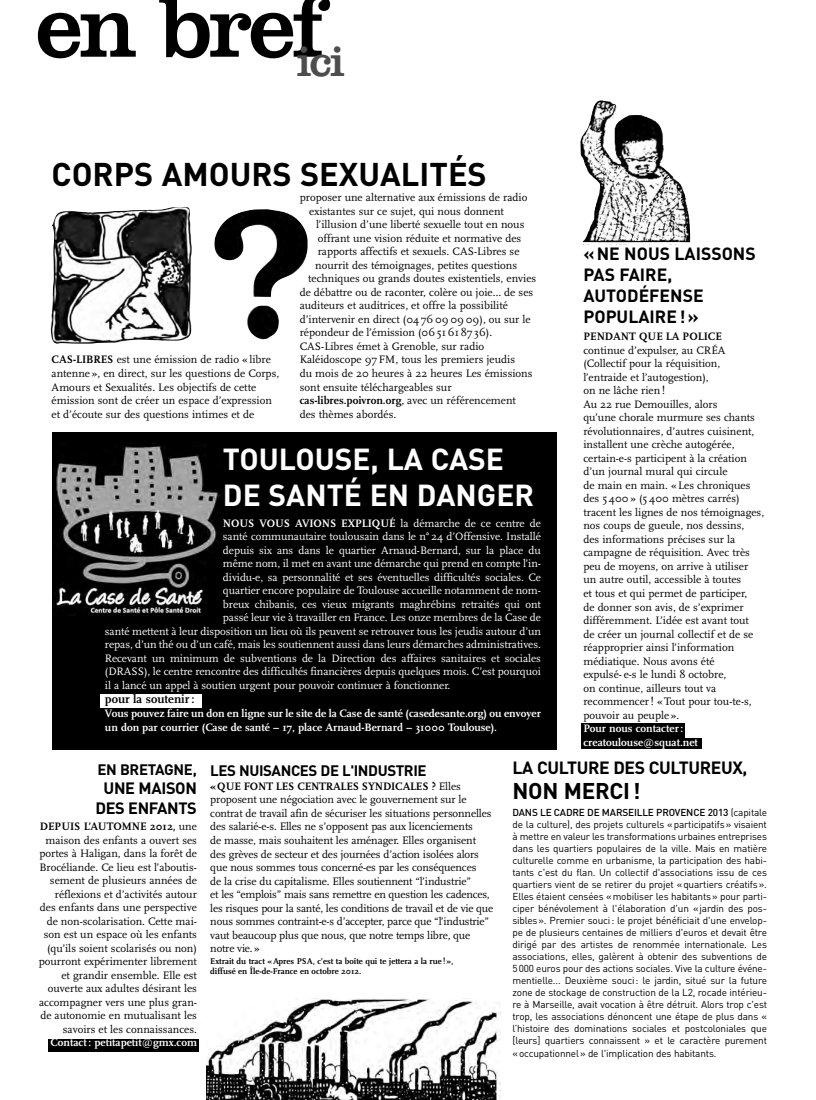
<style>
.page{position:relative;width:816px;height:1100px;background:#fff}
.page>*{position:absolute;margin:0;border:0;box-sizing:border-box;transform-origin:0 0}
.t1{font:89.62px "Clarendon BT";letter-spacing:-.05em;color:#000}
.t2{font:700 32.5px "DIN";color:#000}
.t3{font:700 30px/36px "DIN";color:#fff}
.t4{font:700 22.5px "DIN";letter-spacing:-.01em;color:#000}
.t5{font:700 17.5px/21px "DIN";color:#000}
.t6{font:700 17.5px "DIN";letter-spacing:-.02em;color:#000}
.t7{font:700 16.25px/19.5px "DIN";letter-spacing:-.02em;color:#000;text-align:center}
.t8{font:700 15px "DIN";letter-spacing:-.025em;color:#000}
.t9{font:700 12.5px "Scala";color:#000}
.t10{font:11.25px/13.5px "Scala";color:#000}
.t11{font:11.25px "Scala";letter-spacing:-.005em;color:#fff}
.t12{font:700 11.25px/13.5px "Scala";color:#fff}
.t13{font:700 11.25px "Scala";color:#000}
.t14{font:10px/12px "DIN";letter-spacing:-.015em;color:#000;text-align:justify}
.t15{font:700 8.75px/10.5px "Scala";color:#000}
.s1{font-weight:700}
.s2{font-weight:400}
.s3{font-weight:500}
</style>
<div class="page">
<div style="left:48px;top:1038px;width:151px;height:13px;background:#000"></div>
<div style="left:581px;top:723px;width:103px;height:14px;background:#000"></div>
<div style="left:581px;top:737px;width:120px;height:11px;background:#000"></div>
<div style="left:52px;top:432px;width:504px;height:317px;background:#000"></div>
<div style="left:100px;top:693px;width:102px;height:14px;background:#fff"></div>
<img style="left:580px;top:100px;width:110px;height:145px">
<img style="left:55px;top:446px;width:165px;height:168px">
<img style="left:50px;top:207px;width:257px;height:137px">
<img style="left:207px;top:998px;width:293px;height:101px">
<h1 class="t1" style="left:35px;top:-3px;width:311px">en bref<sub>ici</sub></h1>
<h2 class="t2" style="left:52px;top:156px;width:436px">CORPS AMOURS SEXUALITÉS</h2>
<p class="t10" style="left:52px;top:353px;width:229px"><span class="s1">CAS-LIBRES</span> est une émission de radio « libre antenne », en direct, sur les questions de Corps, Amours et Sexualités. Les objectifs de cette émission sont de créer un espace d’expression et d’écoute sur des questions intimes et de</p>
<p class="t10" style="left:309px;top:191px;width:220px;text-indent:-10px">proposer une alternative aux émissions de radio existantes sur ce sujet, qui nous donnent</p>
<p class="t10" style="left:316px;top:218px;width:210px">l’illusion d’une liberté sexuelle tout en nous</p>
<p class="t10" style="left:318px;top:231px;width:205px">offrant une vision réduite et normative des</p>
<p class="t10" style="left:318px;top:245px;width:203px">rapports affectifs et sexuels. CAS-Libres se</p>
<p class="t10" style="left:315px;top:258px;width:203px">nourrit des témoignages, petites questions</p>
<p class="t10" style="left:308px;top:272px;width:230px">techniques ou grands doutes existentiels, envies</p>
<p class="t10" style="left:300px;top:285px;width:235px">de débattre ou de raconter, colère ou joie… de ses</p>
<p class="t10" style="left:300px;top:299px;width:210px">auditeurs et auditrices, et offre la possibilité</p>
<p class="t10" style="left:300px;top:312px;width:232px">d’intervenir en direct (04 76 09 09 09), ou sur le</p>
<p class="t10" style="left:300px;top:326px;width:194px">répondeur de l’émission (06 51 61 87 36).</p>
<p class="t10" style="left:300px;top:339px;width:186px">CAS-Libres émet à Grenoble, sur radio</p>
<p class="t10" style="left:300px;top:353px;width:217px">Kaléidoscope 97 FM, tous les premiers jeudis</p>
<p class="t10" style="left:300px;top:366px;width:234px">du mois de 20 heures à 22 heures Les émissions</p>
<p class="t10" style="left:300px;top:380px;width:153px">sont ensuite téléchargeables sur</p>
<p class="t13" style="left:300px;top:393px;width:218px">cas-libres.poivron.org<span class="s2">, avec un référencement</span></p>
<p class="t10" style="left:300px;top:407px;width:98px">des thèmes abordés.</p>
<h3 class="t3" style="left:223px;top:442px;width:312px">TOULOUSE, LA CASE<br>DE SANTÉ EN DANGER</h3>
<p class="t12" style="left:223px;top:516px;width:319px">NOUS VOUS AVIONS EXPLIQUÉ <span class="s2">la démarche de ce centre de</span></p>
<p class="t11" style="left:223px;top:529px;width:319px">santé communautaire toulousain dans le n° 24 d’Offensive. Installé</p>
<p class="t11" style="left:223px;top:543px;width:319px">depuis six ans dans le quartier Arnaud-Bernard, sur la place du</p>
<p class="t11" style="left:223px;top:556px;width:319px">même nom, il met en avant une démarche qui prend en compte l’in-</p>
<p class="t11" style="left:223px;top:570px;width:319px">dividu-e, sa personnalité et ses éventuelles difficultés sociales. Ce</p>
<p class="t11" style="left:223px;top:583px;width:319px">quartier encore populaire de Toulouse accueille notamment de nom-</p>
<p class="t11" style="left:223px;top:597px;width:319px">breux chibanis, ces vieux migrants maghrébins retraités qui ont</p>
<p class="t11" style="left:223px;top:610px;width:319px">passé leur vie à travailler en France. Les onze membres de la Case de</p>
<p class="t11" style="left:105px;top:624px;width:437px">santé mettent à leur disposition un lieu où ils peuvent se retrouver tous les jeudis autour d’un</p>
<p class="t11" style="left:105px;top:637px;width:437px">repas, d’un thé ou d’un café, mais les soutiennent aussi dans leurs démarches administratives.</p>
<p class="t11" style="left:105px;top:651px;width:437px">Recevant un minimum de subventions de la Direction des affaires sanitaires et sociales</p>
<p class="t11" style="left:105px;top:664px;width:437px">(DRASS), le centre rencontre des difficultés financières depuis quelques mois. C’est pourquoi</p>
<p class="t11" style="left:105px;top:678px;width:347px">il a lancé un appel à soutien urgent pour pouvoir continuer à fonctionner.</p>
<p class="t9" style="left:105px;top:691px;width:91px">pour la soutenir :</p>
<p class="t12" style="left:105px;top:706px;width:437px">Vous pouvez faire un don en ligne sur le site de la Case de santé (casedesante.org) ou envoyer un don par courrier (Case de santé – 17, place Arnaud-Bernard – 31000 Toulouse).</p>
<h3 class="t5" style="left:583px;top:243px;width:174px">« NE NOUS LAISSONS<br>PAS FAIRE,<br>AUTODÉFENSE<br>POPULAIRE!»</h3>
<p class="t13" style="left:583px;top:329px;width:140px">PENDANT QUE LA POLICE</p>
<p class="t10" style="left:583px;top:343px;width:182px">continue d’expulser, au CRÉA (Collectif pour la réquisition, l’entraide et l’autogestion),<br>on ne lâche rien !<br>Au 22 rue Demouilles, alors<br>qu’une chorale murmure ses chants révolutionnaires, d’autres cuisinent, installent une crèche autogérée, certain-e-s participent à la création d’un journal mural qui circule<br>de main en main. « Les chroniques des 5 400 » (5 400 mètres carrés) tracent les lignes de nos témoignages, nos coups de gueule, nos dessins,<br>des informations précises sur la campagne de réquisition. Avec très peu de moyens, on arrive à utiliser<br>un autre outil, accessible à toutes<br>et tous et qui permet de participer,<br>de donner son avis, de s’exprimer différemment. L’idée est avant tout<br>de créer un journal collectif et de se réapproprier ainsi l’information médiatique. Nous avons été<br>expulsé- e-s le lundi 8 octobre,<br>on continue, ailleurs tout va recommencer ! « Tout pour tou-te-s, pouvoir au peuple ».</p>
<p class="t12" style="left:583px;top:721px;width:116px">Pour nous contacter : creatoulouse@squat.net</p>
<h3 class="t8" style="left:97px;top:760px;width:101px">EN BRETAGNE,</h3>
<h3 class="t7" style="left:95px;top:778px;width:103px">UNE MAISON<br>DES ENFANTS</h3>
<p class="t10" style="left:39px;top:819px;width:160px;text-align:right"><span class="s1">DEPUIS L’AUTOMNE 2012,</span> une maison des enfants a ouvert ses portes à Haligan, dans la forêt de<br>Brocéliande. Ce lieu est l’aboutis&shy;sement de plusieurs années de réflexions et d’activités autour des enfants dans une perspective de non-scolarisation. Cette mai&shy;son est un espace où les enfants (qu’ils soient scolarisés ou non) pourront expérimenter librement et grandir ensemble. Elle est ouverte aux adultes désirant les accompagner vers une plus gran&shy;de autonomie en mutualisant les savoirs et les connaissances.</p>
<p class="t12" style="left:51px;top:1035px;width:148px">Contact : petitapetit@gmx.com</p>
<h3 class="t8" style="left:210px;top:761px;width:218px">LES NUISANCES DE L'INDUSTRIE</h3>
<p class="t10" style="left:210px;top:779px;width:284px"><span class="s1">« QUE FONT LES CENTRALES SYNDICALES ?</span> Elles proposent une négociation avec le gouvernement sur le contrat de travail afin de sécuriser les situations person nelles des salarié-e-s. Elles ne s’opposent pas aux licen ciements<br>de masse, mais souhaitent les aménager. Elles organisent des grèves de secteur et des journées d’action isolées alors que nous sommes tous concerné-es par les conséquences<br>de la crise du capitalisme. Elles soutien nent “l’industrie”<br>et les “emplois” mais sans remettre en question les cadences, les risques pour la santé, les conditions de travail et de vie que nous sommes con traint-e-s d’accepter, parce que “l’indus trie” vaut beau coup plus que nous, que notre temps libre, que notre vie.»</p>
<p class="t15" style="left:210px;top:955px;width:244px">Extrait du tract « Apres PSA, c’est ta boîte qui te jettera a la rue ! », diffusé en Île-de-France en octobre 2012.</p>
<h3 class="t6" style="left:512px;top:757px;width:236px">LA CULTURE DES CULTUREUX,</h3>
<h3 class="t4" style="left:512px;top:778px;width:130px">NON MERCI!</h3>
<p class="t14" style="left:512px;top:806px;width:256px"><span class="s3">DANS LE CADRE DE MARSEILLE PROVENCE 2013</span> (capitale de la culture), des projets culturels «participatifs» visaient à mettre en valeur les transformations urbaines entreprises dans les quartiers populaires de la ville. Mais en matière culturelle comme en urbanisme, la participation des habi&shy;tants c'est du flan. Un collectif d'associations issu de ces quartiers vient de se retirer du projet «quartiers créatifs».<br>Elles étaient censées «mobiliser les habitants» pour parti&shy;ciper bénévolement à l'élaboration d'un «jardin des pos&shy;sibles». Premier souci: le projet bénéficiait d'une envelop&shy;pe de plusieurs centaines de milliers d'euros et devait être dirigé par des artistes de renommée internationale. Les associations, elles, galèrent à obtenir des subventions de 5000 euros pour des actions sociales. Vive la culture événe&shy;mentielle... Deuxième souci: le jardin, situé sur la future zone de stockage de construction de la L2, rocade intérieu&shy;re à Marseille, avait vocation à être détruit. Alors trop c'est trop, les associations dénoncent une étape de plus dans « l’histoire des dominations sociales et postcoloniales que [leurs] quartiers connaissent » et le caractère purement «occupationnel» de l'implication des habitants.</p>
</div>
